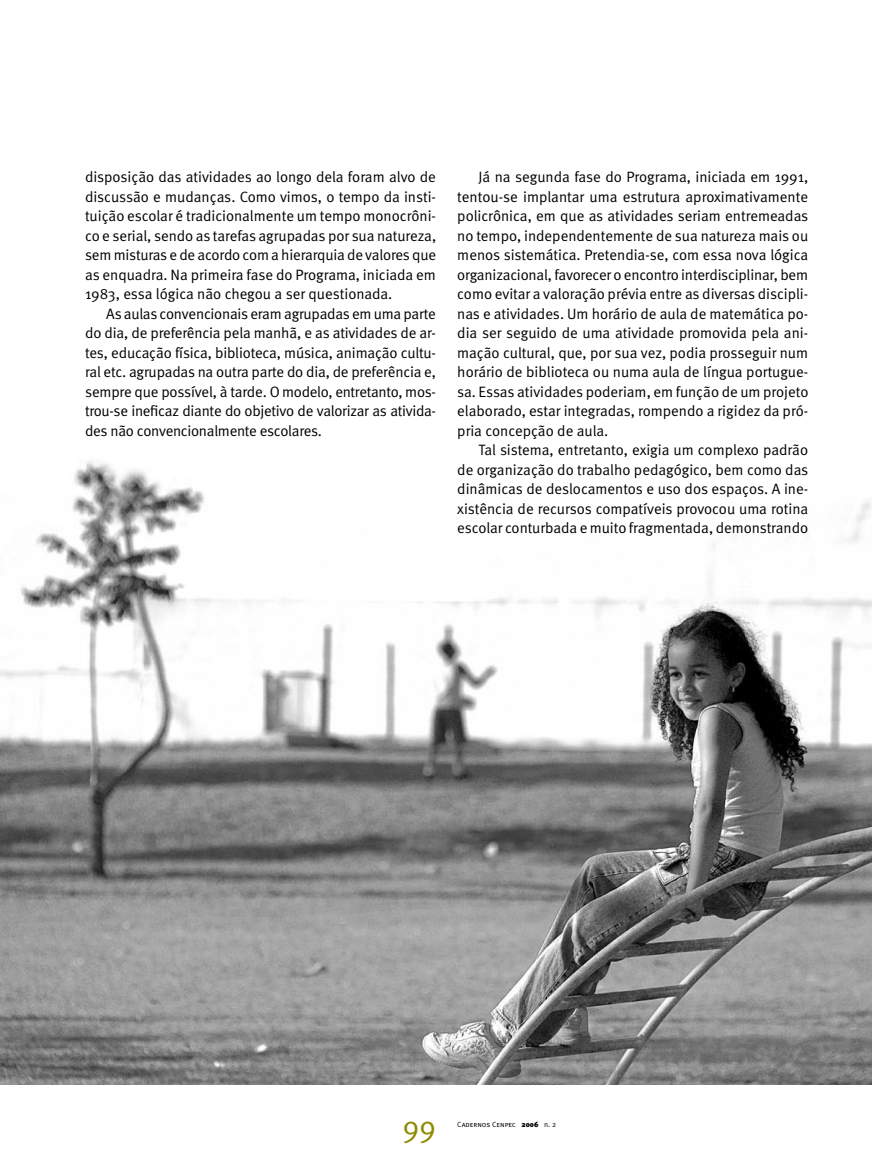
<style>
.page{position:relative;width:872px;height:1170px;background:#fff}
.page>*{position:absolute;margin:0;border:0;box-sizing:border-box;transform-origin:0 0}
.t1{font:30px "Meta Normal";color:#8d8b00}
.t2{font:15px/19.5px "Meta Normal";letter-spacing:-.005em;color:#000;text-align:justify}
.t3{font:7.5px "Meta Normal Caps";color:#000}
.s1{font-family:"Meta Black Caps"}
.s2{font-family:"Meta Normal"}
</style>
<div class="page">
<img style="left:0;top:460px;width:872px;height:624px">
<p class="t2" style="left:85px;top:167px;width:353px">disposição das atividades ao longo dela foram alvo de discussão e mudanças. Como vimos, o tempo da insti&shy;tuição escolar é tradicionalmente um tempo monocrôni&shy;co e serial, sendo as tarefas agrupadas por sua natureza, sem misturas e de acordo com a hierarquia de valores que as enquadra. Na primeira fase do Programa, iniciada em 1983, essa lógica não chegou a ser questionada.</p>
<p class="t2" style="left:85px;top:303px;width:352px;text-indent:21px">As aulas convencionais eram agrupadas em uma parte do dia, de preferência pela manhã, e as atividades de ar&shy;tes, educação física, biblioteca, música, animação cultu&shy;ral etc. agrupadas na outra parte do dia, de preferência e, sempre que possível, à tarde. O modelo, entretanto, mos&shy;trou-se ineficaz diante do objetivo de valorizar as ativida&shy;des não convencionalmente escolares.</p>
<p class="t2" style="left:457px;top:167px;width:352px;text-indent:21px">Já na segunda fase do Programa, iniciada em 1991, tentou-se implantar uma estrutura aproximativamente policrônica, em que as atividades seriam entremeadas no tempo, independentemente de sua natureza mais ou menos sistemática. Pretendia-se, com essa nova lógica organizacional, favorecer o encontro interdisciplinar, bem como evitar a valoração prévia entre as diversas discipli&shy;nas e atividades. Um horário de aula de matemática po&shy;dia ser seguido de uma atividade promovida pela ani&shy;mação cultural, que, por sua vez, podia prosseguir num horário de biblioteca ou numa aula de língua portugue&shy;sa. Essas atividades poderiam, em função de um projeto elaborado, estar integradas, rompendo a rigidez da pró&shy;pria concepção de aula.</p>
<p class="t2" style="left:457px;top:440px;width:352px;text-indent:21px">Tal sistema, entretanto, exigia um complexo padrão de organização do trabalho pedagógico, bem como das dinâmicas de deslocamentos e uso dos espaços. A ine&shy;xistência de recursos compatíveis provocou uma rotina escolar conturbada e muito fragmentada, demonstrando</p>
<h1 class="t1" style="left:402px;top:1109px;width:35px">99</h1>
<p class="t3" style="left:457px;top:1120px;width:100px">Cadernos Cenpec <span class="s1">2006</span> <span class="s2">n</span>. 2</p>
</div>
